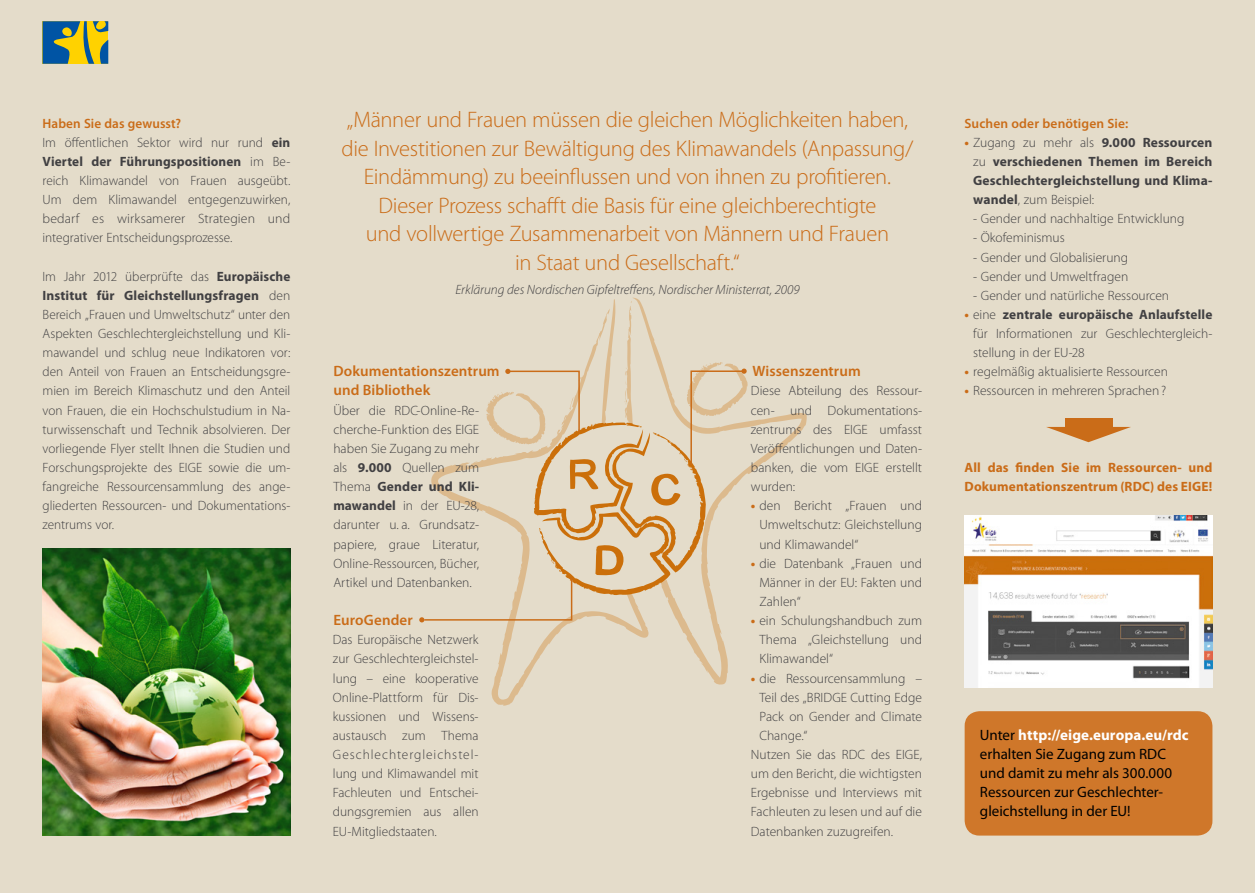
<style>
.page{position:relative;width:1255px;height:893px;background:#fff}
.page>*{position:absolute;margin:0;border:0;box-sizing:border-box;transform-origin:0 0}
.Head1{font:300 22.5px/28.5px "Myriad Pro";letter-spacing:-.015em;color:#ca6c18;text-align:center}
.Fließtext{font:15px/19.2px "Myriad Pro";color:#000}
.Fließtext-2{font:600 15px/19.2px "Myriad Pro";letter-spacing:.005em;color:#ca6c18}
.Fließtext-3{font:300 13.5px/19.2px "Myriad Pro";color:#414042;text-align:justify}
.Bulletpoints{font:300 13.5px/19.2px "Myriad Pro";color:#414042;text-align:justify}
.t1{font:700 13.5px/19.2px "Myriad Pro";letter-spacing:.01em;color:#414042;text-align:justify}
.Fließtext-4{font:700 13.5px/19.2px "Myriad Pro";letter-spacing:.01em;color:#ca6c18}
.Fließtext-5{font:italic 300 13.5px "Myriad Pro";color:#414042}
.Fließtext-6{font:600 13.5px "Myriad Pro";letter-spacing:.005em;color:#ca6c18}
.s1{font-weight:700}
.s2{font-weight:700;color:#ca6c18}
.s3{color:#ca6c18}
.s4{font-weight:300}
.s5{font-weight:700;color:#fff}
</style>
<div class="page">
<div style="left:0;top:0;width:1254px;height:893px;background:#e4dcca"></div>
<svg style="left:491px;top:298px;width:315px;height:408px"></svg>
<svg style="left:43px;top:21px;width:65px;height:43px;background:#788f56"></svg>
<img style="left:964px;top:515px;width:248px;height:172px">
<svg style="left:419px;top:369px;width:327px;height:253px"></svg>
<div style="left:964px;top:711px;width:248px;height:125px;background:#cf772a;border-radius:15px"></div>
<svg style="left:1046px;top:427px;width:84px;height:15px"></svg>
<div style="left:1064px;top:418px;width:48px;height:13px;background:#ca6c18"></div>
<img style="left:43px;top:549px;width:247px;height:287px">
<p class="Fließtext-6" style="left:43px;top:114px;width:140px">Haben Sie das gewusst?</p>
<p class="Fließtext-3" style="left:43px;top:133px;width:249px">Im öffentlichen Sektor wird nur rund <span class="s1">ein Viertel der Führungspositionen</span> im Be&shy;reich Klimawandel von Frauen ausgeübt.<br>Um dem Klimawandel entgegenzuwirken, bedarf es wirksamerer Strategien und integrativer Entscheidungsprozesse.</p>
<p class="Fließtext-3" style="left:43px;top:267px;width:249px">Im Jahr 2012 überprüfte das <span class="s1">Europäische Institut für Gleichstellungsfragen</span> den Bereich „Frauen und Umweltschutz“ unter den Aspekten Geschlechtergleichstellung und Kli&shy;mawandel und schlug neue Indikatoren vor: den Anteil von Frauen an Entscheidungsgre&shy;mien im Bereich Klimaschutz und den Anteil von Frauen, die ein Hochschulstudium in Na&shy;turwissenschaft und Technik absolvieren. Der vorliegende Flyer stellt Ihnen die Studien und Forschungsprojekte des EIGE sowie die um&shy;fangreiche Ressourcensammlung des ange&shy;gliederten Ressourcen- und Dokumentations&shy;zentrums vor.</p>
<p class="Head1" style="left:341px;top:106px;width:573px">„Männer und Frauen müssen die gleichen Möglichkeiten haben, die Investitionen zur Bewältigung des Klimawandels (Anpassung/ Eindämmung) zu beeinflussen und von ihnen zu profitieren.<br>Dieser Prozess schafft die Basis für eine gleichberechtigte<br>und vollwertige Zusammenarbeit von Männern und Frauen<br>in Staat und Gesellschaft.“</p>
<p class="Fließtext-5" style="left:455px;top:282px;width:345px">Erklärung des Nordischen Gipfeltreffens, Nordischer Ministerrat, 2009</p>
<p class="Fließtext-2" style="left:333px;top:361px;width:168px">Dokumentationszentrum und Bibliothek</p>
<p class="Fließtext-2" style="left:752px;top:361px;width:110px">Wissenszentrum</p>
<p class="Bulletpoints" style="left:751px;top:382px;width:173px">Diese Abteilung des Ressour&shy;cen- und Dokumentations&shy;zentrums des EIGE umfasst Veröffentlichungen und Daten&shy;banken, die vom EIGE erstellt wurden:</p>
<p class="Fließtext-3" style="left:759px;top:496px;width:164px;text-indent:-9px"><span class="s2">•</span> den Bericht „Frauen und Umweltschutz: Gleichstellung und Klimawandel“</p>
<p class="Fließtext-3" style="left:759px;top:554px;width:164px;text-indent:-9px"><span class="s2">•</span> die Datenbank „Frauen und Männer in der EU: Fakten und Zahlen“</p>
<p class="Fließtext-3" style="left:759px;top:611px;width:164px;text-indent:-9px"><span class="s2">•</span> ein Schulungshandbuch zum Thema „Gleichstellung und Klimawandel“</p>
<p class="Fließtext-3" style="left:759px;top:669px;width:164px;text-indent:-9px"><span class="s2">•</span> die Ressourcensammlung – Teil des „BRIDGE Cutting Edge Pack on Gender and Climate Change.“</p>
<p class="Fließtext-3" style="left:751px;top:745px;width:173px">Nutzen Sie das RDC des EIGE, um den Bericht, die wichtigsten Ergebnisse und Interviews mit Fachleuten zu lesen und auf die Datenbanken zuzugreifen.</p>
<p class="Fließtext-3" style="left:333px;top:401px;width:147px">Über die RDC-Online-Re&shy;cherche-Funktion des EIGE haben Sie Zugang zu mehr als <span class="s1">9.000</span> Quellen zum Thema <span class="s1">Gender und Kli&shy;mawandel</span> in der EU-28, darunter u. a. Grundsatz&shy;papiere, graue Literatur, Online-Ressourcen, Bücher, Artikel und Datenbanken.</p>
<p class="Fließtext-2" style="left:333px;top:610px;width:81px">EuroGender</p>
<p class="Fließtext-3" style="left:333px;top:630px;width:147px">Das Europäische Netzwerk zur Geschlechtergleichstel&shy;lung – eine kooperative Online-Plattform für Dis&shy;kussionen und Wissens&shy;austausch zum Thema Geschlechtergleichstel&shy;lung und Klimawandel mit Fachleuten und Entschei&shy;dungsgremien aus allen EU-Mitgliedstaaten.</p>
<p class="Fließtext-6" style="left:964px;top:114px;width:165px">Suchen oder benötigen Sie:</p>
<p class="t1" style="left:973px;top:132px;width:241px;text-indent:-9px"><span class="s3">•</span> <span class="s4">Zugang zu mehr als</span> 9.000 Ressourcen <span class="s4">zu</span> verschiedenen Themen im Bereich Geschlechtergleichstellung und Klima&shy;wandel<span class="s4">, zum Beispiel:</span></p>
<p class="Bulletpoints" style="left:973px;top:209px;width:213px">- Gender und nachhaltige Entwicklung</p>
<p class="Bulletpoints" style="left:973px;top:228px;width:93px">- Ökofeminismus</p>
<p class="Bulletpoints" style="left:973px;top:248px;width:156px">- Gender und Globalisierung</p>
<p class="Bulletpoints" style="left:973px;top:267px;width:157px">- Gender und Umweltfragen</p>
<p class="Bulletpoints" style="left:973px;top:286px;width:197px">- Gender und natürliche Ressourcen</p>
<p class="Fließtext-3" style="left:973px;top:305px;width:241px;text-indent:-9px"><span class="s2">•</span> eine <span class="s1">zentrale europäische Anlaufstelle </span>für Informationen zur Geschlechtergleich&shy;stellung in der EU-28</p>
<p class="Fließtext-3" style="left:964px;top:362px;width:205px"><span class="s2">•</span> regelmäßig aktualisierte Ressourcen</p>
<p class="Fließtext-3" style="left:964px;top:382px;width:203px"><span class="s2">•</span> Ressourcen in mehreren Sprachen?</p>
<p class="Fließtext-4" style="left:964px;top:457px;width:249px">All das finden Sie im Ressourcen- und<br>Dokumentationszentrum (RDC) des EIGE!</p>
<p class="Fließtext" style="left:979px;top:725px;width:210px">Unter <span class="s5">http://eige.europa.eu/rdc </span>erhalten Sie Zugang zum RDC und damit zu mehr als 300.000<br>Ressourcen zur Geschlechter&shy;gleichstellung in der EU!</p>
</div>
